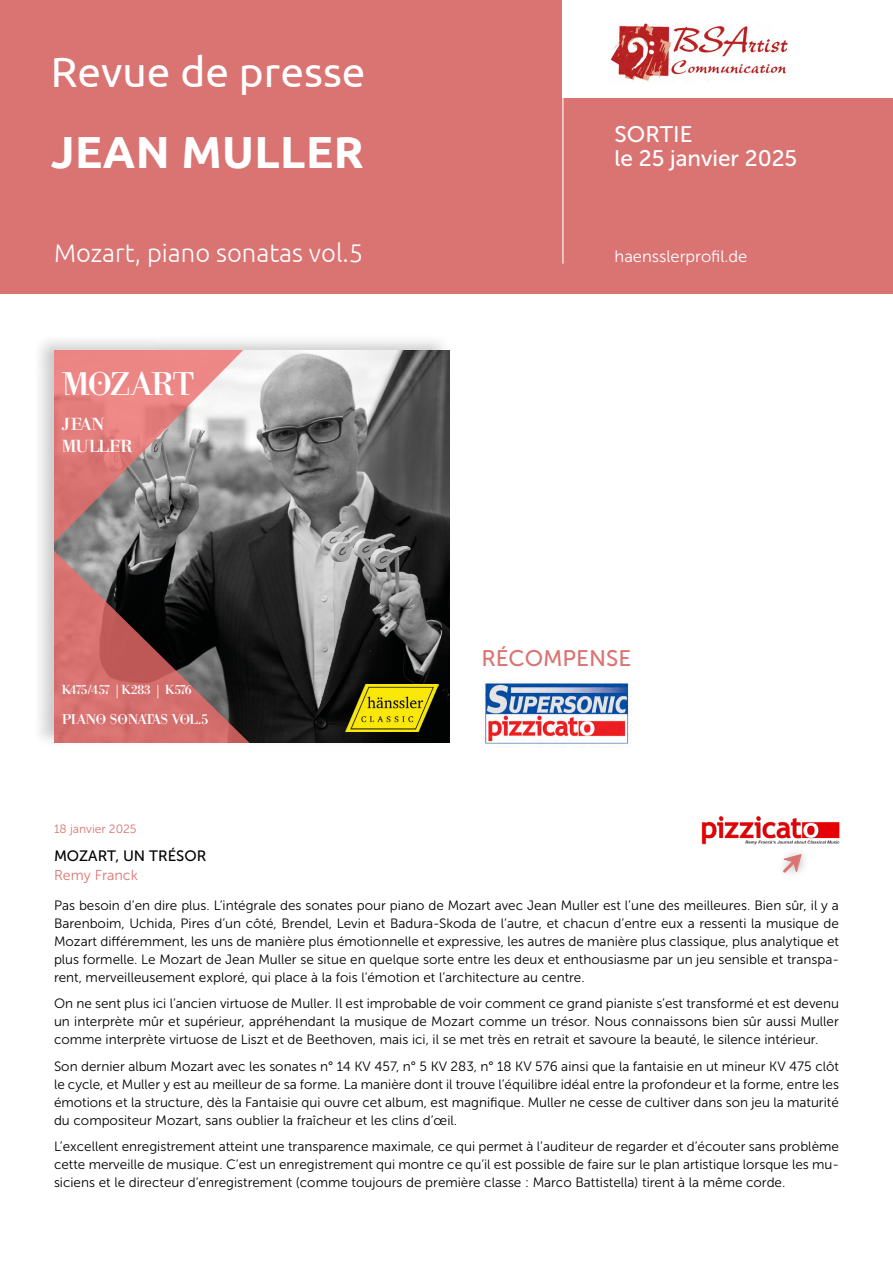
<style>
.page{position:relative;width:893px;height:1263px;background:#fff}
.page>*{position:absolute;margin:0;border:0;box-sizing:border-box;transform-origin:0 0}
.t1{font:700 45px "Ubuntu";letter-spacing:.01em;color:#fff}
.t2{font:42.45px "Ubuntu";color:#fff}
.t3{font:34.2px "Help Us Giambattista";letter-spacing:-.075em;color:#fff}
.t4{font:300 25.5px "Ubuntu";color:#fff}
.t5{font:22.5px/24px "Museo Sans 500";color:#fff}
.t6{font:22.5px "Museo Sans 500";color:#da7473}
.t7{font:18.3px/21.9px "Help Us Giambattista";letter-spacing:-.055em;color:#fff}
.t8{font:16.5px "Museo Sans 300";color:#fff}
.t9{font:15px "Museo Sans 500";color:#000}
.t10{font:14.85px "Help Us Giambattista";letter-spacing:-.055em;color:#fff}
.t11{font:14.25px "Museo Sans 300";color:#da7473}
.t12{font:13.65px "Help Us Giambattista";letter-spacing:-.07em;color:#fff}
.t13{font:13.5px/18px "Museo Sans 300";color:#000;text-align:justify}
.t14{font:12px "Museo Sans 300";color:#da7473}
</style>
<div class="page">
<div style="left:0;top:0;width:893px;height:293px;background:#da7473"></div>
<hr style="left:562px;top:49px;width:1px;height:215px;background:#fff">
<div style="left:33px;top:333px;width:420px;height:416px;background:#000;opacity:.2"></div>
<img style="left:255px;top:351px;width:195px;height:391px">
<img style="left:345px;top:684px;width:93px;height:48px">
<svg style="left:54px;top:351px;width:201px;height:398px;background:#9e6f6e"></svg>
<div style="left:563px;top:0;width:330px;height:98px;background:#fff"></div>
<img style="left:610px;top:22px;width:181px;height:61px">
<img style="left:701px;top:816px;width:139px;height:29px">
<img style="left:483px;top:682px;width:149px;height:65px">
<svg style="left:783px;top:853px;width:22px;height:21px"></svg>
<h2 class="t2" style="left:51px;top:46px;width:316px">Revue de presse</h2>
<h1 class="t1" style="left:51px;top:125px;width:314px">JEAN MULLER</h1>
<h3 class="t4" style="left:54px;top:237px;width:311px">Mozart, piano sonatas vol.5</h3>
<h3 class="t3" style="left:61px;top:363px;width:135px">MOZART</h3>
<h3 class="t7" style="left:61px;top:414px;width:73px">JEAN<br>MULLER</h3>
<p class="t12" style="left:61px;top:681px;width:132px">K475/457 |K283 | K576</p>
<p class="t10" style="left:61px;top:709px;width:149px">PIANO SONATAS VOL.5</p>
<h3 class="t5" style="left:615px;top:123px;width:184px">SORTIE<br>le 25 janvier 2025</h3>
<p class="t8" style="left:615px;top:248px;width:134px">haensslerprofil.de</p>
<h3 class="t6" style="left:481px;top:646px;width:152px">RÉCOMPENSE</h3>
<p class="t14" style="left:54px;top:822px;width:84px">18 janvier 2025</p>
<p class="t9" style="left:54px;top:847px;width:154px">MOZART, UN TRÉSOR</p>
<p class="t11" style="left:54px;top:867px;width:85px">Remy Franck</p>
<p class="t13" style="left:54px;top:896px;width:786px">Pas besoin d’en dire plus. L’intégrale des sonates pour piano de Mozart avec Jean Muller est l’une des meilleures. Bien sûr, il y a Barenboim, Uchida, Pires d’un côté, Brendel, Levin et Badura-Skoda de l’autre, et chacun d’entre eux a ressenti la musique de Mozart différemment, les uns de manière plus émotionnelle et expressive, les autres de manière plus classique, plus analytique et plus formelle. Le Mozart de Jean Muller se situe en quelque sorte entre les deux et enthousiasme par un jeu sensible et transpa&shy;rent, merveilleusement exploré, qui place à la fois l’émotion et l’architecture au centre.</p>
<p class="t13" style="left:54px;top:994px;width:786px">On ne sent plus ici l’ancien virtuose de Muller. Il est improbable de voir comment ce grand pianiste s’est transformé et est devenu un interprète mûr et supérieur, appréhendant la musique de Mozart comme un trésor. Nous connaissons bien sûr aussi Muller comme interprète virtuose de Liszt et de Beethoven, mais ici, il se met très en retrait et savoure la beauté, le silence intérieur.</p>
<p class="t13" style="left:54px;top:1057px;width:786px">Son dernier album Mozart avec les sonates n° 14 KV 457, n° 5 KV 283, n° 18 KV 576 ainsi que la fantaisie en ut mineur KV 475 clôt le cycle, et Muller y est au meilleur de sa forme. La manière dont il trouve l’équilibre idéal entre la profondeur et la forme, entre les émotions et la structure, dès la Fantaisie qui ouvre cet album, est magnifique. Muller ne cesse de cultiver dans son jeu la maturité du compositeur Mozart, sans oublier la fraîcheur et les clins d’œil.</p>
<p class="t13" style="left:54px;top:1137px;width:786px">L’excellent enregistrement atteint une transparence maximale, ce qui permet à l’auditeur de regarder et d’écouter sans problème cette merveille de musique. C’est un enregistrement qui montre ce qu’il est possible de faire sur le plan artistique lorsque les mu&shy;siciens et le directeur d’enregistrement (comme toujours de première classe : Marco Battistella) tirent à la même corde.</p>
</div>
